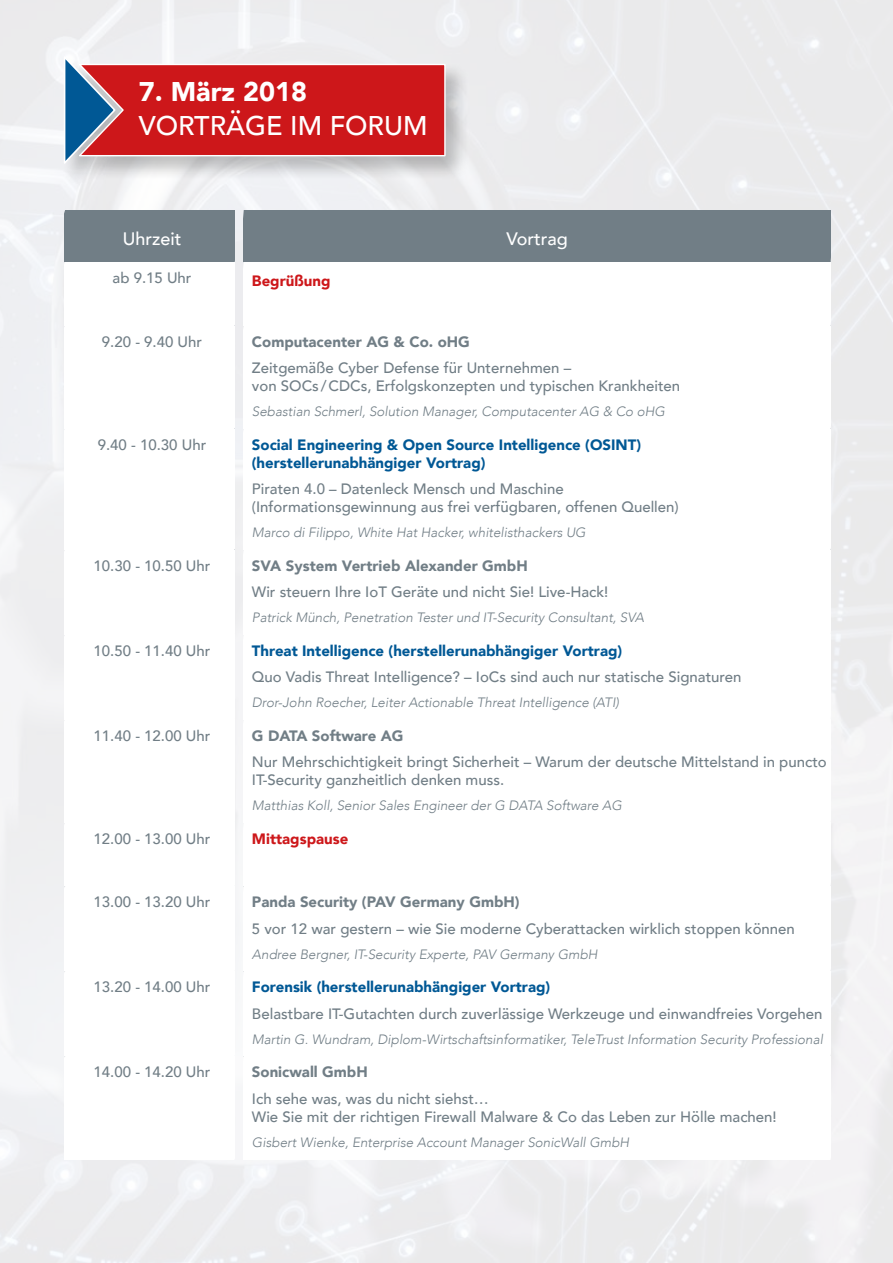
<style>
.page{position:relative;width:893px;height:1263px;background:#ececef}
.page>*{position:absolute;margin:0;border:0;box-sizing:border-box;transform-origin:0 0}
.t1{font:500 27px "Avenir";color:#fff}
.t2{font:900 27px "Avenir";color:#fff}
.t3{font:500 18px "Avenir";color:#fff}
.t4{font:500 15px/18px "Avenir";color:#717e86}
.t5{font:900 15px/18px "Avenir";color:#005895}
.t6{font:900 15px "Avenir";color:#717e86}
.t7{font:900 15px "Avenir";color:#cd171a}
.t8{font:italic 300 13.5px "Avenir";color:#717e86}
</style>
<div class="page">
<div style="left:62px;top:56px;width:408px;height:131px;background:#000;opacity:.24"></div>
<svg style="left:62px;top:55px;width:384px;height:112px;background:#c5484e"></svg>
<hr style="left:244px;top:325px;width:587px;height:1px;background:#9ba6ad">
<hr style="left:244px;top:428px;width:587px;height:1px;background:#9ba6ad">
<hr style="left:244px;top:549px;width:587px;height:1px;background:#9ba6ad">
<hr style="left:244px;top:634px;width:587px;height:1px;background:#9ba6ad">
<hr style="left:244px;top:719px;width:587px;height:1px;background:#9ba6ad">
<hr style="left:244px;top:822px;width:587px;height:1px;background:#9ba6ad">
<hr style="left:244px;top:886px;width:587px;height:1px;background:#9ba6ad">
<hr style="left:244px;top:971px;width:587px;height:1px;background:#9ba6ad">
<hr style="left:244px;top:1056px;width:587px;height:1px;background:#9ba6ad">
<svg style="left:244px;top:211px;width:587px;height:114px;background:#bfc5c8"></svg>
<div style="left:244px;top:326px;width:587px;height:102px;background:#fff"></div>
<div style="left:244px;top:429px;width:587px;height:120px;background:#fff"></div>
<div style="left:244px;top:550px;width:587px;height:84px;background:#fff"></div>
<div style="left:244px;top:635px;width:587px;height:84px;background:#fff"></div>
<div style="left:244px;top:720px;width:587px;height:102px;background:#fff"></div>
<div style="left:244px;top:823px;width:587px;height:63px;background:#fff"></div>
<div style="left:244px;top:887px;width:587px;height:84px;background:#fff"></div>
<div style="left:244px;top:972px;width:587px;height:84px;background:#fff"></div>
<div style="left:65px;top:211px;width:170px;height:948px;background:#fff"></div>
<div style="left:244px;top:1057px;width:587px;height:102px;background:#fff"></div>
<h1 class="t2" style="left:139px;top:69px;width:170px">7. März 2018</h1>
<h1 class="t1" style="left:139px;top:103px;width:290px">VORTRÄGE IM FORUM</h1>
<p class="t3" style="left:123px;top:224px;width:60px">Uhrzeit</p>
<p class="t3" style="left:506px;top:224px;width:63px">Vortrag</p>
<p class="t4" style="left:113px;top:268px;width:80px">ab 9.15 Uhr</p>
<p class="t7" style="left:252px;top:268px;width:80px">Begrüßung</p>
<p class="t4" style="left:102px;top:332px;width:102px">9.20 - 9.40 Uhr</p>
<p class="t6" style="left:252px;top:329px;width:219px">Computacenter AG &amp; Co. oHG</p>
<p class="t4" style="left:252px;top:358px;width:430px">Zeitgemäße Cyber Defense für Unternehmen –<br>von SOCs /CDCs, Erfolgskonzepten und typischen Krankheiten</p>
<p class="t8" style="left:252px;top:403px;width:415px">Sebastian Schmerl, Solution Manager, Computacenter AG &amp; Co oHG</p>
<p class="t4" style="left:98px;top:435px;width:110px">9.40 - 10.30 Uhr</p>
<p class="t5" style="left:252px;top:435px;width:391px">Social Engineering &amp; Open Source Intelligence (OSINT) (herstellerunabhängiger Vortrag)</p>
<p class="t4" style="left:252px;top:479px;width:428px">Piraten 4.0 – Datenleck Mensch und Maschine (Informationsgewinnung aus frei verfügbaren, offenen Quellen)</p>
<p class="t8" style="left:252px;top:524px;width:335px">Marco di Filippo, White Hat Hacker, whitelisthackers UG</p>
<p class="t4" style="left:94px;top:556px;width:118px">10.30 - 10.50 Uhr</p>
<p class="t6" style="left:252px;top:552px;width:277px">SVA System Vertrieb Alexander GmbH</p>
<p class="t4" style="left:252px;top:582px;width:358px">Wir steuern Ihre IoT Geräte und nicht Sie! Live-Hack!</p>
<p class="t8" style="left:252px;top:609px;width:393px">Patrick Münch, Penetration Tester und IT-Security Consultant, SVA</p>
<p class="t4" style="left:94px;top:640px;width:118px">10.50 - 11.40 Uhr</p>
<p class="t5" style="left:252px;top:641px;width:372px">Threat Intelligence (herstellerunabhängiger Vortrag)</p>
<p class="t4" style="left:252px;top:667px;width:491px">Quo Vadis Threat Intelligence? – IoCs sind auch nur statische Signaturen</p>
<p class="t8" style="left:252px;top:694px;width:369px">Dror-John Roecher, Leiter Actionable Threat Intelligence (ATI)</p>
<p class="t4" style="left:94px;top:725px;width:118px">11.40 - 12.00 Uhr</p>
<p class="t6" style="left:252px;top:722px;width:153px">G DATA Software AG</p>
<p class="t4" style="left:252px;top:752px;width:576px">Nur Mehrschichtigkeit bringt Sicherheit – Warum der deutsche Mittelstand in puncto<br>IT-Security ganzheitlich denken muss.</p>
<p class="t8" style="left:252px;top:797px;width:371px">Matthias Koll, Senior Sales Engineer der G DATA Software AG</p>
<p class="t4" style="left:94px;top:828px;width:118px">12.00 - 13.00 Uhr</p>
<p class="t7" style="left:252px;top:825px;width:98px">Mittagspause</p>
<p class="t4" style="left:94px;top:892px;width:118px">13.00 - 13.20 Uhr</p>
<p class="t6" style="left:252px;top:889px;width:269px">Panda Security (PAV Germany GmbH)</p>
<p class="t4" style="left:252px;top:919px;width:544px">5 vor 12 war gestern – wie Sie moderne Cyberattacken wirklich stoppen können</p>
<p class="t8" style="left:252px;top:946px;width:347px">Andree Bergner, IT-Security Experte, PAV Germany GmbH</p>
<p class="t4" style="left:94px;top:977px;width:118px">13.20 - 14.00 Uhr</p>
<p class="t5" style="left:252px;top:978px;width:300px">Forensik (herstellerunabhängiger Vortrag)</p>
<p class="t4" style="left:252px;top:1004px;width:572px">Belastbare IT-Gutachten durch zuverlässige Werkzeuge und einwandfreies Vorgehen</p>
<p class="t8" style="left:252px;top:1031px;width:573px">Martin G. Wundram, Diplom-Wirtschaftsinformatiker, TeleTrust Information Security Professional</p>
<p class="t4" style="left:94px;top:1062px;width:118px">14.00 - 14.20 Uhr</p>
<p class="t6" style="left:252px;top:1059px;width:117px">Sonicwall GmbH</p>
<p class="t4" style="left:252px;top:1089px;width:526px">Ich sehe was, was du nicht siehst…<br>Wie Sie mit der richtigen Firewall Malware &amp; Co das Leben zur Hölle machen!</p>
<p class="t8" style="left:252px;top:1134px;width:379px">Gisbert Wienke, Enterprise Account Manager SonicWall GmbH</p>
</div>
